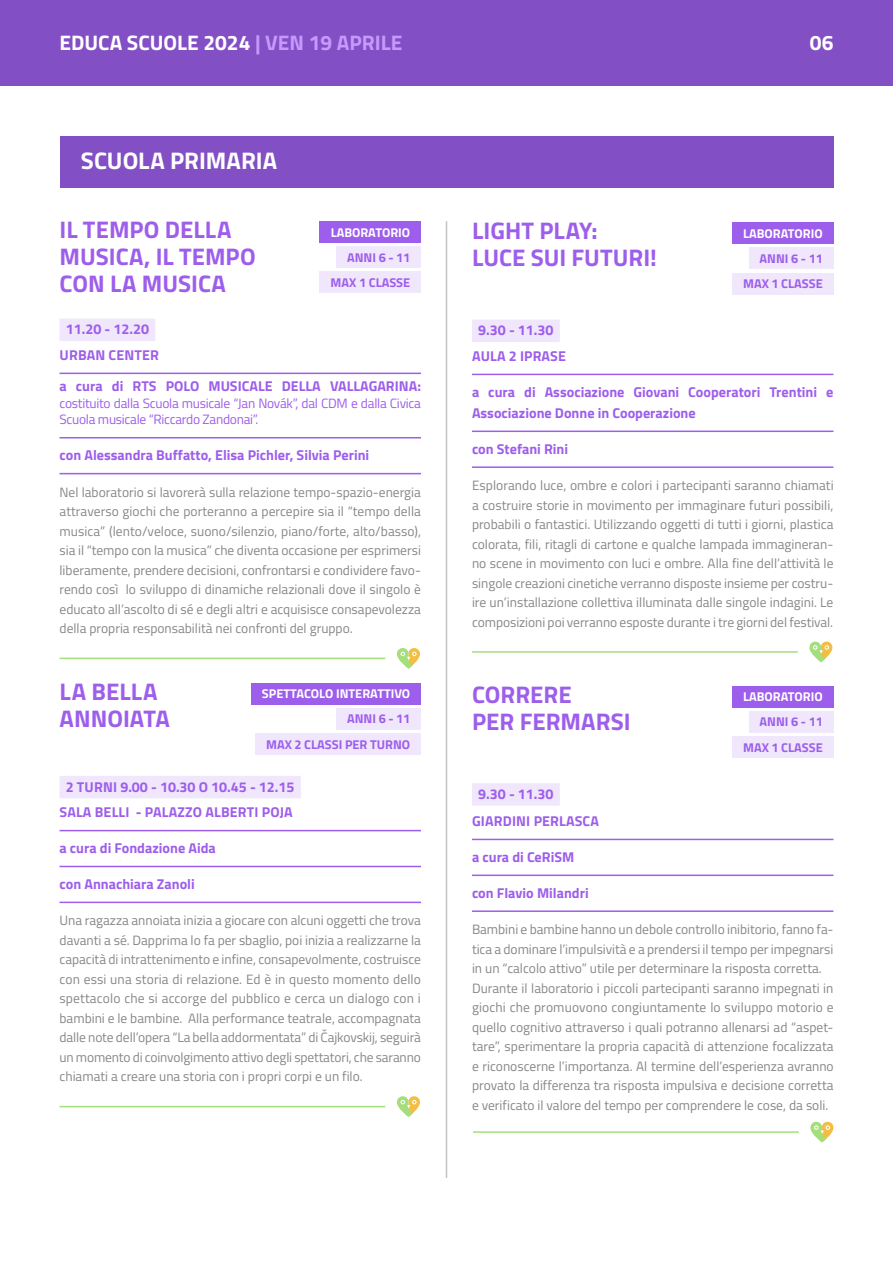
<style>
.page{position:relative;width:893px;height:1263px;background:#fff}
.page>*{position:absolute;margin:0;border:0;box-sizing:border-box;transform-origin:0 0}
.Titolo_evento{font:700 24px/27px "Titillium";color:#9d5eeb}
.Titolo_evento-2{font:700 24px "Titillium";color:#fff}
.t1{font:700 21px "Titillium";color:#fff}
.Info{font:700 14.25px/25.5px "Titillium";color:#9d5eeb;text-align:center}
.Corpo_testo_eventi{font:13.5px/19.5px "Titillium";color:#878787;text-align:justify}
.Info-2{font:13.5px/16.5px "Titillium";letter-spacing:-.02em;color:#9d5eeb}
.Tipologia_evento{font:700 12.75px "Titillium";color:#fff}
.BOX_MAX{font:700 12.75px "Titillium";color:#9d5eeb}
.Orario{font:700 12.75px "Titillium";color:#9d5eeb}
.s1{color:#c59afc}
</style>
<div class="page">
<div style="left:0;top:0;width:893px;height:85px;background:#834fc4"></div>
<div style="left:60px;top:136px;width:773px;height:51px;background:#834fc4"></div>
<div style="left:472px;top:783px;width:88px;height:23px;background:#f0e7fc"></div>
<hr style="left:472px;top:839px;width:361px;height:1px;background:#9d5eeb">
<hr style="left:472px;top:874px;width:361px;height:2px;background:#9d5eeb">
<hr style="left:472px;top:910px;width:361px;height:2px;background:#9d5eeb">
<hr style="left:473px;top:1131px;width:326px;height:2px;background:#a4de7d">
<svg style="left:810px;top:1122px;width:23px;height:20px"></svg>
<div style="left:472px;top:320px;width:88px;height:22px;background:#f0e7fc"></div>
<hr style="left:472px;top:374px;width:361px;height:1px;background:#9d5eeb">
<hr style="left:472px;top:431px;width:361px;height:1px;background:#9d5eeb">
<hr style="left:472px;top:466px;width:361px;height:2px;background:#9d5eeb">
<hr style="left:472px;top:651px;width:326px;height:2px;background:#a4de7d">
<svg style="left:809px;top:641px;width:23px;height:21px"></svg>
<div style="left:60px;top:776px;width:241px;height:22px;background:#f0e7fc"></div>
<hr style="left:60px;top:830px;width:361px;height:1px;background:#9d5eeb">
<hr style="left:60px;top:866px;width:361px;height:1px;background:#9d5eeb">
<hr style="left:60px;top:902px;width:361px;height:1px;background:#9d5eeb">
<hr style="left:60px;top:1106px;width:325px;height:1px;background:#a4de7d">
<svg style="left:397px;top:1096px;width:23px;height:21px"></svg>
<hr style="left:446px;top:221px;width:1px;height:957px;background:#c3c3c3">
<div style="left:732px;top:222px;width:101px;height:22px;background:#9d5eeb"></div>
<div style="left:749px;top:248px;width:84px;height:21px;background:#f0e7fc"></div>
<div style="left:732px;top:273px;width:101px;height:21px;background:#f0e7fc"></div>
<div style="left:732px;top:686px;width:101px;height:21px;background:#9d5eeb"></div>
<div style="left:749px;top:711px;width:84px;height:21px;background:#f0e7fc"></div>
<div style="left:732px;top:736px;width:101px;height:22px;background:#f0e7fc"></div>
<div style="left:251px;top:683px;width:170px;height:21px;background:#9d5eeb"></div>
<div style="left:336px;top:708px;width:85px;height:22px;background:#f0e7fc"></div>
<div style="left:255px;top:734px;width:166px;height:21px;background:#f0e7fc"></div>
<div style="left:60px;top:319px;width:95px;height:22px;background:#f0e7fc"></div>
<hr style="left:60px;top:373px;width:361px;height:1px;background:#9d5eeb">
<hr style="left:60px;top:437px;width:361px;height:1px;background:#9d5eeb">
<hr style="left:60px;top:473px;width:361px;height:1px;background:#9d5eeb">
<hr style="left:60px;top:658px;width:325px;height:1px;background:#a4de7d">
<svg style="left:397px;top:648px;width:23px;height:21px"></svg>
<div style="left:320px;top:221px;width:101px;height:22px;background:#9d5eeb"></div>
<div style="left:336px;top:247px;width:85px;height:21px;background:#f0e7fc"></div>
<div style="left:320px;top:272px;width:101px;height:21px;background:#f0e7fc"></div>
<h2 class="t1" style="left:60px;top:26px;width:344px">EDUCA SCUOLE 2024 <span class="s1">| VEN 19 APRILE</span></h2>
<h2 class="t1" style="left:810px;top:26px;width:25px">06</h2>
<p class="Titolo_evento-2" style="left:81px;top:142px;width:198px">SCUOLA PRIMARIA</p>
<p class="Titolo_evento" style="left:60px;top:215px;width:173px">IL TEMPO DELLA</p>
<p class="Titolo_evento" style="left:60px;top:242px;width:198px">MUSICA, IL TEMPO</p>
<p class="Titolo_evento" style="left:60px;top:269px;width:168px">CON LA MUSICA</p>
<p class="Info" style="left:60px;top:316px;width:101px">11.20 - 12.20<br>URBAN CENTER</p>
<p class="Info" style="left:60px;top:373px;width:363px">a cura di RTS POLO MUSICALE DELLA VALLAGARINA:</p>
<p class="Info-2" style="left:60px;top:394px;width:363px">costituito dalla Scuola musicale “Jan Novák”, dal CDM e dalla Civica<br>Scuola musicale “Riccardo Zandonai”.</p>
<p class="Info" style="left:60px;top:442px;width:311px">con Alessandra Buffatto, Elisa Pichler, Silvia Perini</p>
<p class="Corpo_testo_eventi" style="left:60px;top:481px;width:363px">Nel laboratorio si lavorerà sulla relazione tempo-spazio-energia attraverso giochi che porteranno a percepire sia il “tempo della musica” (lento/veloce, suono/silenzio, piano/forte, alto/basso), sia il “tempo con la musica” che diventa occasione per esprimersi liberamente, prendere decisioni, confrontarsi e condividere favo&shy;rendo così lo sviluppo di dinamiche relazionali dove il singolo è educato all’ascolto di sé e degli altri e acquisisce consapevolezza della propria responsabilità nei confronti del gruppo.</p>
<p class="Tipologia_evento" style="left:331px;top:222px;width:81px">LABORATORIO</p>
<p class="Orario" style="left:347px;top:247px;width:65px">ANNI 6 - 11</p>
<p class="BOX_MAX" style="left:331px;top:273px;width:81px">MAX 1 CLASSE</p>
<p class="Titolo_evento" style="left:60px;top:677px;width:99px">LA BELLA</p>
<p class="Titolo_evento" style="left:60px;top:704px;width:112px">ANNOIATA</p>
<p class="Tipologia_evento" style="left:262px;top:684px;width:150px">SPETTACOLO INTERATTIVO</p>
<p class="Orario" style="left:347px;top:709px;width:65px">ANNI 6 - 11</p>
<p class="BOX_MAX" style="left:266px;top:734px;width:146px">MAX 2 CLASSI PER TURNO</p>
<p class="Info" style="left:60px;top:773px;width:236px">2 TURNI 9.00 - 10.30 O 10.45 - 12.15<br>SALA BELLI - PALAZZO ALBERTI POJA</p>
<p class="Info" style="left:60px;top:834px;width:158px">a cura di Fondazione Aida</p>
<p class="Info" style="left:60px;top:870px;width:137px">con Annachiara Zanoli</p>
<p class="Corpo_testo_eventi" style="left:60px;top:910px;width:363px">Una ragazza annoiata inizia a giocare con alcuni oggetti che trova davanti a sé. Dapprima lo fa per sbaglio, poi inizia a realizzarne la capacità di intrattenimento e infine, consapevolmente, costruisce con essi una storia di relazione. Ed è in questo momento dello spettacolo che si accorge del pubblico e cerca un dialogo con i bambini e le bambine. Alla performance teatrale, accompagnata dalle note dell’opera “La bella addormentata” di Čajkovskij, seguirà un momento di coinvolgimento attivo degli spettatori, che saranno chiamati a creare una storia con i propri corpi e un filo.</p>
<p class="Titolo_evento" style="left:472px;top:216px;width:127px">LIGHT PLAY:</p>
<p class="Titolo_evento" style="left:472px;top:243px;width:186px">LUCE SUI FUTURI!</p>
<p class="Tipologia_evento" style="left:743px;top:223px;width:81px">LABORATORIO</p>
<p class="Orario" style="left:760px;top:249px;width:65px">ANNI 6 - 11</p>
<p class="BOX_MAX" style="left:743px;top:274px;width:81px">MAX 1 CLASSE</p>
<p class="Info" style="left:472px;top:317px;width:95px">9.30 - 11.30<br>AULA 2 IPRASE</p>
<p class="Info" style="left:472px;top:381px;width:363px;line-height:21px;text-align:left">a cura di Associazione Giovani Cooperatori Trentini e<br>Associazione Donne in Cooperazione</p>
<p class="Info" style="left:472px;top:435px;width:98px">con Stefani Rini</p>
<p class="Corpo_testo_eventi" style="left:472px;top:475px;width:363px">Esplorando luce, ombre e colori i partecipanti saranno chiamati a costruire storie in movimento per immaginare futuri possibili, probabili o fantastici. Utilizzando oggetti di tutti i giorni, plastica colorata, fili, ritagli di cartone e qualche lampada immagineran&shy;no scene in movimento con luci e ombre. Alla fine dell’attività le singole creazioni cinetiche verranno disposte insieme per costru&shy;ire un’installazione collettiva illuminata dalle singole indagini. Le composizioni poi verranno esposte durante i tre giorni del festival.</p>
<p class="Titolo_evento" style="left:472px;top:679px;width:160px">CORRERE<br>PER FERMARSI</p>
<p class="Tipologia_evento" style="left:743px;top:687px;width:81px">LABORATORIO</p>
<p class="Orario" style="left:760px;top:712px;width:65px">ANNI 6 - 11</p>
<p class="BOX_MAX" style="left:743px;top:737px;width:81px">MAX 1 CLASSE</p>
<p class="Info" style="left:472px;top:780px;width:128px;line-height:27px;text-align:left;text-indent:6px">9.30 - 11.30<br>GIARDINI PERLASCA</p>
<p class="Info" style="left:472px;top:843px;width:104px">a cura di CeRiSM</p>
<p class="Info" style="left:472px;top:879px;width:118px">con Flavio Milandri</p>
<p class="Corpo_testo_eventi" style="left:472px;top:919px;width:363px">Bambini e bambine hanno un debole controllo inibitorio, fanno fa&shy;tica a dominare l’impulsività e a prendersi il tempo per impegnarsi in un “calcolo attivo” utile per determinare la risposta corretta.</p>
<p class="Corpo_testo_eventi" style="left:472px;top:977px;width:363px">Durante il laboratorio i piccoli partecipanti saranno impegnati in giochi che promuovono congiuntamente lo sviluppo motorio e quello cognitivo attraverso i quali potranno allenarsi ad “aspet&shy;tare”, sperimentare la propria capacità di attenzione focalizzata e riconoscerne l’importanza. Al termine dell’esperienza avranno provato la differenza tra risposta impulsiva e decisione corretta e verificato il valore del tempo per comprendere le cose, da soli.</p>
</div>
